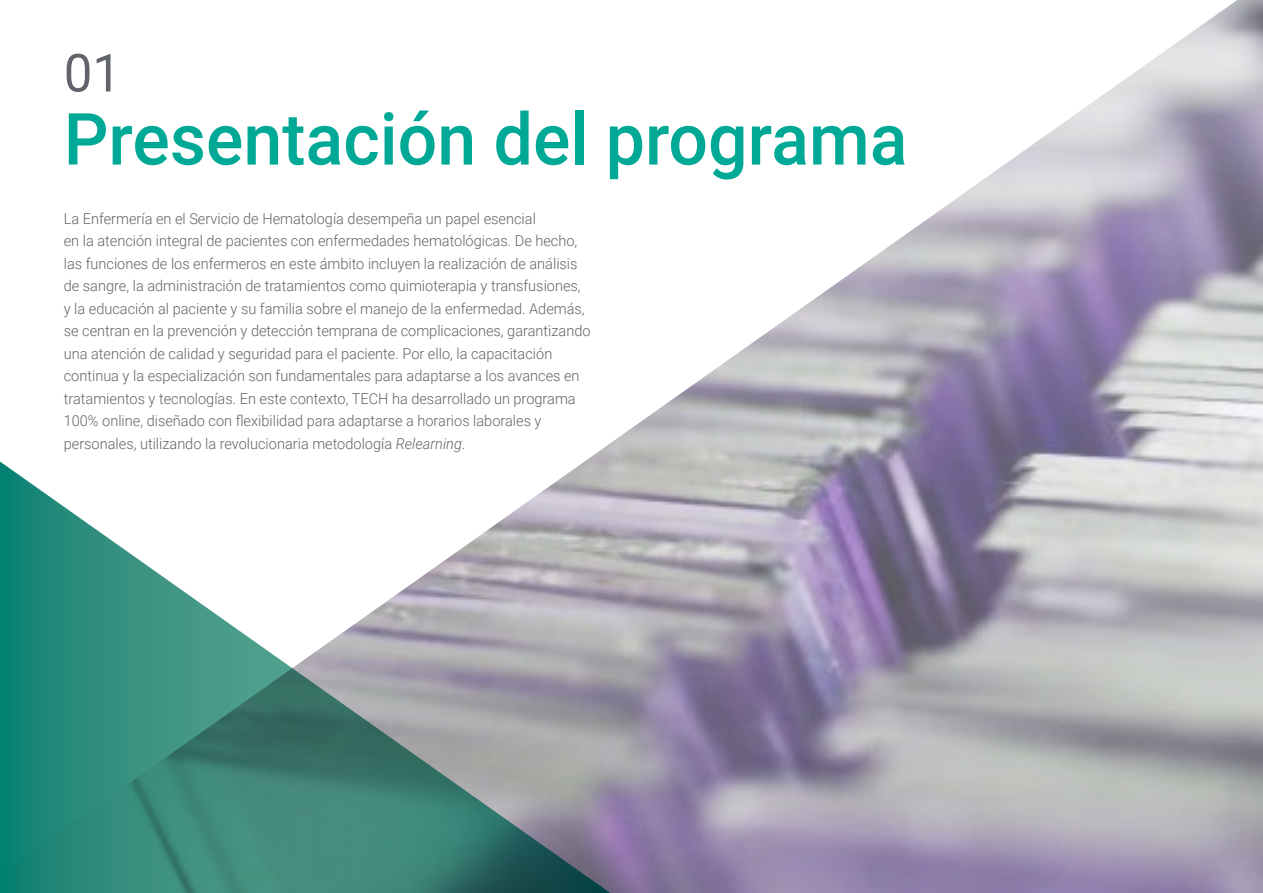
<style>
.page{position:relative;width:1263px;height:893px;background:#fff}
.page>*{position:absolute;margin:0;border:0;box-sizing:border-box;transform-origin:0 0}
.t1{font:500 72px "Roboto";color:#00a996}
.t2{font:52.5px "Roboto";color:#61646a}
.t3{font:300 15px/22.5px "Roboto";color:#61646a}
.s1{font-style:italic}
</style>
<div class="page">
<img style="left:607px;top:0;width:656px;height:893px">
<svg style="left:0;top:446px;width:640px;height:447px"></svg>
<h2 class="t2" style="left:64px;top:36px;width:59px">01</h2>
<h1 class="t1" style="left:64px;top:89px;width:845px">Presentación del programa</h1>
<p class="t3" style="left:64px;top:207px;width:528px">La Enfermería en el Servicio de Hematología desempeña un papel esencial<br>en la atención integral de pacientes con enfermedades hematológicas. De hecho, las funciones de los enfermeros en este ámbito incluyen la realización de análisis de sangre, la administración de tratamientos como quimioterapia y transfusiones, y la educación al paciente y su familia sobre el manejo de la enfermedad. Además, se centran en la prevención y detección temprana de complicaciones, garantizando una atención de calidad y seguridad para el paciente. Por ello, la capacitación continua y la especialización son fundamentales para adaptarse a los avances en tratamientos y tecnologías. En este contexto, TECH ha desarrollado un programa 100% online, diseñado con flexibilidad para adaptarse a horarios laborales y personales, utilizando la revolucionaria metodología <span class="s1">Relearning</span>.</p>
</div>
